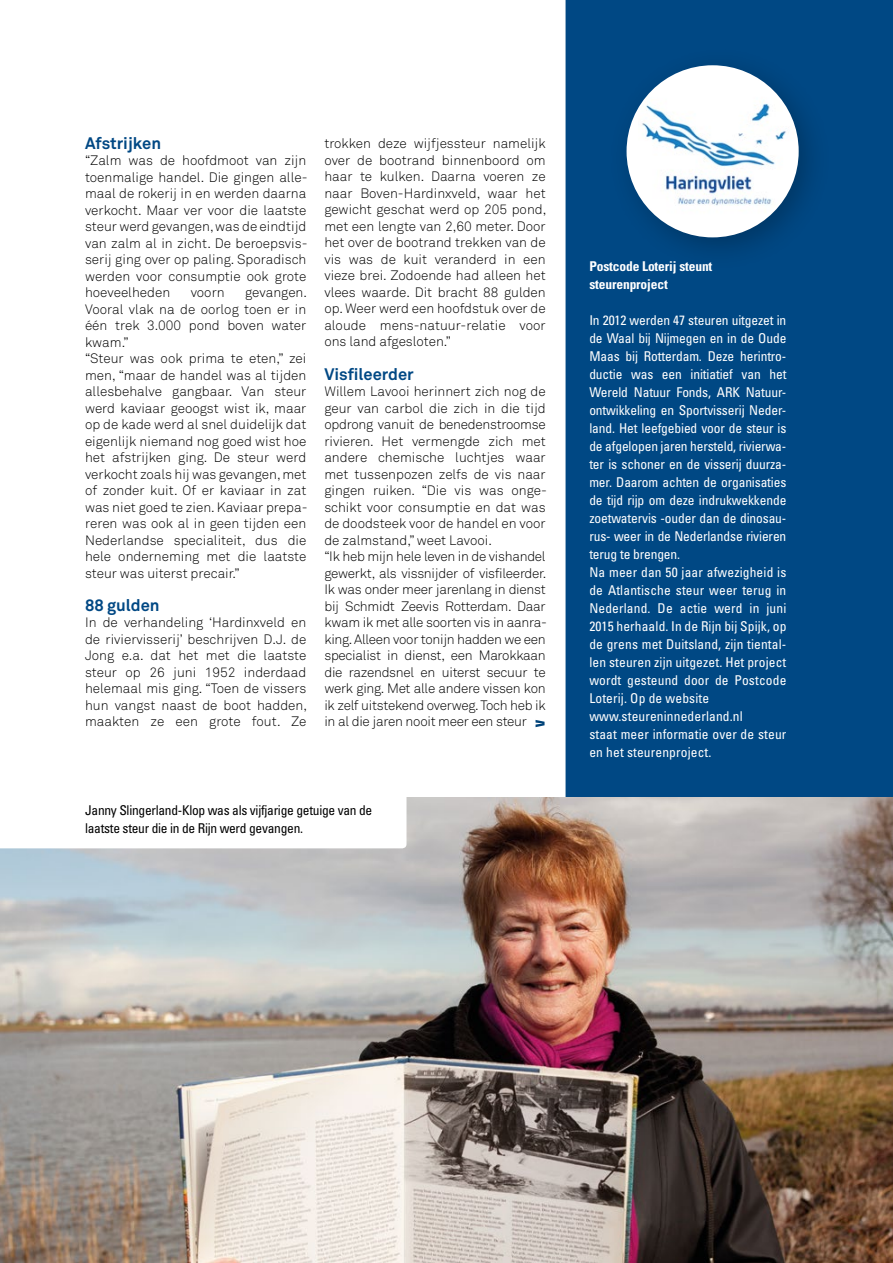
<style>
.page{position:relative;width:893px;height:1263px;background:#fff}
.page>*{position:absolute;margin:0;border:0;box-sizing:border-box;transform-origin:0 0}
.t1{font:700 16.5px "Akkurat";color:#004884}
.t2{font:300 13.5px/16.5px "Akkurat";color:#000;text-align:justify}
.t3{font:condensed 13.5px/18px "Univers";letter-spacing:-.01em;color:#fff}
.t4{font:300 13.5px/16.5px "Akkurat";letter-spacing:-.02em;color:#000}
.t5{font:condensed 13.5px/18px "Univers";letter-spacing:-.02em;color:#000}
.t6{font:700 condensed 13.5px/18px "Univers";letter-spacing:-.01em;color:#fff}
</style>
<div class="page">
<svg style="left:536px;top:720px;width:9px;height:7px"></svg>
<div style="left:566px;top:0;width:327px;height:798px;background:#004884"></div>
<div style="left:608px;top:46px;width:224px;height:225px;background:#000;opacity:.25"></div>
<div style="left:628px;top:66px;width:170px;height:170px;background:#fff;border-radius:50%"></div>
<img style="left:638px;top:69px;width:160px;height:154px">
<img style="left:0;top:798px;width:893px;height:465px">
<svg style="left:0;top:798px;width:406px;height:50px"></svg>
<p class="t1" style="left:85px;top:132px;width:78px">Afstrijken</p>
<p class="t2" style="left:85px;top:152px;width:224px">“Zalm was de hoofdmoot van zijn toenmalige handel. Die gingen alle&shy;maal de rokerij in en werden daarna verkocht. Maar ver voor die laatste steur werd gevangen, was de eindtijd van zalm al in zicht. De beroepsvis&shy;serij ging over op paling. Sporadisch werden voor consumptie ook grote hoeveelheden</p>
<p class="t2" style="left:85px;top:284px;width:224px;text-align:left;text-indent:160px">gevangen.<br>Vooral vlak na de oorlog toen er in één trek 3.000 pond boven water kwam.”<br>“Steur was ook prima te eten,” zei men, “maar de handel was al tijden allesbehalve gangbaar. Van steur werd kaviaar geoogst wist ik, maar op de kade werd al snel duidelijk dat eigenlijk niemand nog goed wist hoe het afstrijken ging. De steur werd verkocht zoals hij was gevangen, met of zonder kuit. Of er kaviaar in zat was niet goed te zien. Kaviaar prepa&shy;reren was ook al in geen tijden een<br>Nederlandse specialiteit, dus die hele onderneming met die laatste steur was uiterst precair.”</p>
<p class="t1" style="left:85px;top:594px;width:76px">88 gulden</p>
<p class="t2" style="left:85px;top:614px;width:223px">In de verhandeling ‘Hardinxveld en de riviervisserij’ beschrijven D.J. de Jong e.a. dat het met die laatste steur op 26 juni 1952 inderdaad helemaal mis ging. “Toen de vissers hun vangst naast de boot hadden, maakten ze een grote fout. Ze</p>
<p class="t2" style="left:191px;top:284px;width:36px">voorn</p>
<p class="t2" style="left:324px;top:136px;width:224px">trokken deze wijfjessteur namelijk over de bootrand binnenboord om haar te kulken. Daarna voeren ze naar Boven-Hardinxveld, waar het gewicht geschat werd op 205 pond, met een lengte van 2,60 meter. Door het over de bootrand trekken van de vis was de kuit veranderd in een vieze brei. Zodoende had alleen het vlees waarde. Dit bracht 88 gulden op. Weer werd een hoofdstuk over de aloude mens-natuur-relatie voor ons land afgesloten.”</p>
<p class="t1" style="left:324px;top:363px;width:91px">Visfileerder</p>
<p class="t4" style="left:324px;top:383px;width:224px">Willem Lavooi herinnert zich nog de geur van carbol die zich in die tijd opdrong vanuit de benedenstroomse rivieren. Het vermengde zich met andere chemische luchtjes waar met tussenpozen zelfs de vis naar gingen ruiken. “Die vis was onge&shy;schikt voor consumptie en dat was de doodsteek voor de handel en voor de zalmstand,” weet Lavooi.<br>“Ik heb mijn hele leven in de vishandel gewerkt, als vissnijder of visfileerder.<br>Ik was onder meer jarenlang in dienst bij Schmidt Zeevis Rotterdam. Daar kwam ik met alle soorten vis in aanra&shy;king. Alleen voor tonijn hadden we een specialist in dienst, een Marokkaan die razendsnel en uiterst secuur te werk ging. Met alle andere vissen kon ik zelf uitstekend overweg. Toch heb ik in al die jaren nooit meer een steur</p>
<p class="t5" style="left:85px;top:801px;width:289px">Janny Slingerland-Klop was als vijfjarige getuige van de laatste steur die in de Rijn werd gevangen.</p>
<p class="t6" style="left:589px;top:257px;width:125px">Postcode Loterij steunt steurenproject</p>
<p class="t3" style="left:589px;top:311px;width:199px">In 2012 werden 47 steuren uitgezet in de Waal bij Nijmegen en in de Oude Maas bij Rotterdam. Deze herintro&shy;ductie was een initiatief van het Wereld Natuur Fonds, ARK Natuur&shy;ontwikkeling en Sportvisserij Neder&shy;land. Het leefgebied voor de steur is de afgelopen jaren hersteld, rivierwa&shy;ter is schoner en de visserij duurza&shy;mer. Daarom achten de organisaties de tijd rijp om deze indrukwekkende zoetwatervis -ouder dan de dinosau&shy;rus- weer in de Nederlandse rivieren terug te brengen.<br>Na meer dan 50 jaar afwezigheid is de Atlantische steur weer terug in Nederland. De actie werd in juni 2015 herhaald. In de Rijn bij Spijk, op de grens met Duitsland, zijn tiental&shy;len steuren zijn uitgezet. Het project wordt gesteund door de Postcode Loterij. Op de website www.steureninnederland.nl<br>staat meer informatie over de steur en het steurenproject.</p>
</div>
